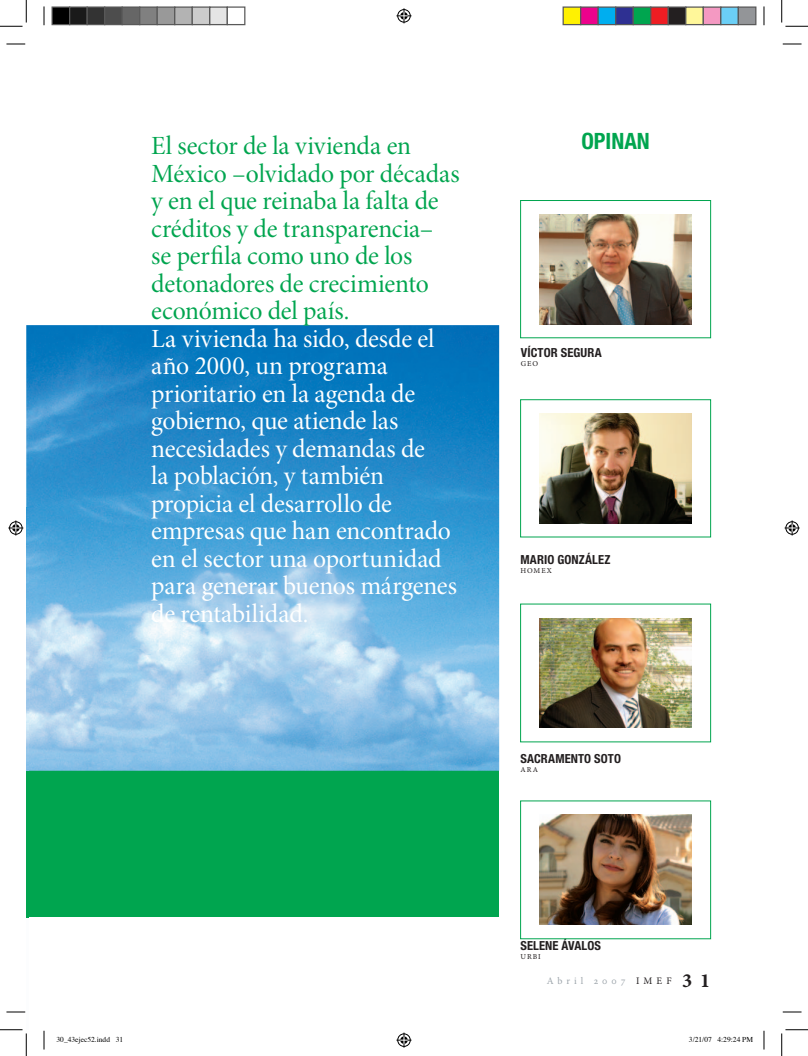
<style>
.page{position:relative;width:808px;height:1056px;background:#fff}
.page>*{position:absolute;margin:0;border:0;box-sizing:border-box;transform-origin:0 0}
.t1{font:26.25px/27.5px "Minion Pro Subh";letter-spacing:-.01em;color:#fff}
.t2{font:26.25px/27.5px "Minion Pro Subh";letter-spacing:-.01em;color:#00a54f}
.t3{font:700 condensed 22.5px "Helvetica Neue LT Std";color:#00a54f}
.t4{font:700 condensed 12.5px "Helvetica Neue LT Std";letter-spacing:.01em;color:#231f20}
.t5{font:10px "Minion Pro";letter-spacing:.405em;color:#9da5ab}
.t6{font:7.5px "Times";color:#000}
.t7{font:7.5px "Minion Pro Capt";letter-spacing:.14em;color:#231f20}
.s1{color:#231f20}
.s2{font-family:"Minion Pro Bold Capt";font-size:20px;color:#231f20}
</style>
<div class="page">
<div style="left:26px;top:770px;width:473px;height:146px;background:#00a54f"></div>
<img style="left:26px;top:325px;width:473px;height:445px">
<img style="left:26px;top:507px;width:2px;height:411px">
<div style="left:520px;top:200px;width:190px;height:138px;border:1px solid #00a54f"></div>
<div style="left:520px;top:399px;width:190px;height:138px;border:1px solid #00a54f"></div>
<img style="left:539px;top:214px;width:152px;height:110px">
<img style="left:539px;top:413px;width:152px;height:110px">
<img style="left:539px;top:618px;width:152px;height:109px">
<img style="left:539px;top:814px;width:152px;height:110px">
<svg style="left:6px;top:43px;width:19px;height:2px"></svg>
<svg style="left:782px;top:43px;width:19px;height:2px"></svg>
<svg style="left:6px;top:1011px;width:19px;height:1px"></svg>
<svg style="left:782px;top:1011px;width:19px;height:1px"></svg>
<svg style="left:43px;top:6px;width:2px;height:19px"></svg>
<svg style="left:43px;top:1030px;width:2px;height:19px"></svg>
<svg style="left:763px;top:6px;width:1px;height:19px"></svg>
<svg style="left:763px;top:1030px;width:1px;height:19px"></svg>
<svg style="left:0;top:0;width:27px;height:27px"></svg>
<svg style="left:0;top:1029px;width:27px;height:26px"></svg>
<svg style="left:781px;top:0;width:26px;height:27px"></svg>
<svg style="left:781px;top:1029px;width:26px;height:26px"></svg>
<svg style="left:396px;top:8px;width:15px;height:15px"></svg>
<svg style="left:396px;top:1032px;width:15px;height:15px"></svg>
<svg style="left:8px;top:520px;width:15px;height:15px"></svg>
<svg style="left:784px;top:520px;width:15px;height:15px"></svg>
<div style="left:52px;top:7px;width:18px;height:18px;background:#000"></div>
<div style="left:51px;top:6px;width:19px;height:19px;border:1px solid #595959"></div>
<div style="left:70px;top:7px;width:17px;height:18px;background:#1a1a1a"></div>
<div style="left:69px;top:6px;width:19px;height:19px;border:1px solid #595959"></div>
<div style="left:87px;top:7px;width:18px;height:18px;background:#333"></div>
<div style="left:86px;top:6px;width:19px;height:19px;border:1px solid #595959"></div>
<div style="left:105px;top:7px;width:17px;height:18px;background:#4d4d4d"></div>
<div style="left:104px;top:6px;width:19px;height:19px;border:1px solid #595959"></div>
<div style="left:122px;top:7px;width:18px;height:18px;background:#666"></div>
<div style="left:121px;top:6px;width:19px;height:19px;border:1px solid #595959"></div>
<div style="left:140px;top:7px;width:17px;height:18px;background:#808080"></div>
<div style="left:139px;top:6px;width:19px;height:19px;border:1px solid #595959"></div>
<div style="left:157px;top:7px;width:18px;height:18px;background:#999"></div>
<div style="left:156px;top:6px;width:19px;height:19px;border:1px solid #595959"></div>
<div style="left:175px;top:7px;width:17px;height:18px;background:#b3b3b3"></div>
<div style="left:174px;top:6px;width:19px;height:19px;border:1px solid #595959"></div>
<div style="left:192px;top:7px;width:18px;height:18px;background:#ccc"></div>
<div style="left:191px;top:6px;width:19px;height:19px;border:1px solid #595959"></div>
<div style="left:210px;top:7px;width:17px;height:18px;background:#e5e5e5"></div>
<div style="left:209px;top:6px;width:19px;height:19px;border:1px solid #595959"></div>
<div style="left:226px;top:6px;width:19px;height:19px;border:1px solid #595959"></div>
<div style="left:563px;top:7px;width:17px;height:18px;background:#fff101"></div>
<div style="left:562px;top:6px;width:19px;height:19px;border:1px solid #595959"></div>
<div style="left:580px;top:7px;width:18px;height:18px;background:#ed028c"></div>
<div style="left:580px;top:6px;width:18px;height:19px;border:1px solid #595959"></div>
<div style="left:598px;top:7px;width:17px;height:18px;background:#00aeef"></div>
<div style="left:597px;top:6px;width:19px;height:19px;border:1px solid #595959"></div>
<div style="left:615px;top:7px;width:18px;height:18px;background:#2e3092"></div>
<div style="left:615px;top:6px;width:18px;height:19px;border:1px solid #595959"></div>
<div style="left:633px;top:7px;width:17px;height:18px;background:#00a54f"></div>
<div style="left:632px;top:6px;width:19px;height:19px;border:1px solid #595959"></div>
<div style="left:650px;top:7px;width:18px;height:18px;background:#ee1d23"></div>
<div style="left:650px;top:6px;width:18px;height:19px;border:1px solid #595959"></div>
<div style="left:668px;top:7px;width:17px;height:18px;background:#231f20"></div>
<div style="left:667px;top:6px;width:19px;height:19px;border:1px solid #595959"></div>
<div style="left:685px;top:7px;width:18px;height:18px;background:#fff79a"></div>
<div style="left:685px;top:6px;width:18px;height:19px;border:1px solid #595959"></div>
<div style="left:703px;top:7px;width:17px;height:18px;background:#f499c2"></div>
<div style="left:702px;top:6px;width:19px;height:19px;border:1px solid #595959"></div>
<div style="left:720px;top:7px;width:18px;height:18px;background:#6bcff6"></div>
<div style="left:720px;top:6px;width:18px;height:19px;border:1px solid #595959"></div>
<div style="left:738px;top:7px;width:17px;height:18px;background:#939598"></div>
<div style="left:737px;top:6px;width:19px;height:19px;border:1px solid #595959"></div>
<p class="t2" style="left:151px;top:133px;width:310px">El sector de la vivienda en<br>México –olvidado por décadas y en el que reinaba la falta de créditos y de transparencia– se perfila como uno de los detonadores de crecimiento económico del país.</p>
<p class="t1" style="left:151px;top:325px;width:307px">La vivienda ha sido, desde el año 2000, un programa prioritario en la agenda de gobierno, que atiende las necesidades y demandas de<br>la población, y también propicia el desarrollo de empresas que han encontrado en el sector una oportunidad para generar buenos márgenes de rentabilidad.</p>
<p class="t3" style="left:581px;top:127px;width:70px">OPINAN</p>
<p class="t4" style="left:520px;top:345px;width:82px">VÍCTOR SEGURA</p>
<p class="t7" style="left:520px;top:359px;width:19px">GEO</p>
<p class="t4" style="left:520px;top:552px;width:91px">MARIO GONZÁLEZ</p>
<p class="t7" style="left:520px;top:566px;width:33px">HOMEX</p>
<p class="t4" style="left:520px;top:750px;width:102px">SACRAMENTO SOTO</p>
<p class="t7" style="left:520px;top:764px;width:19px">ARA</p>
<p class="t4" style="left:520px;top:937px;width:82px">SELENE ÁVALOS</p>
<p class="t7" style="left:520px;top:951px;width:22px">URBI</p>
<p class="t5" style="left:546px;top:975px;width:165px">Abril 2007 <span class="s1">IMEF</span> <span class="s2">31</span></p>
<p class="t6" style="left:56px;top:1034px;width:68px">30_43ejec52.indd 31</p>
<p class="t6" style="left:688px;top:1034px;width:66px">3/21/07 4:29:24 PM</p>
</div>
